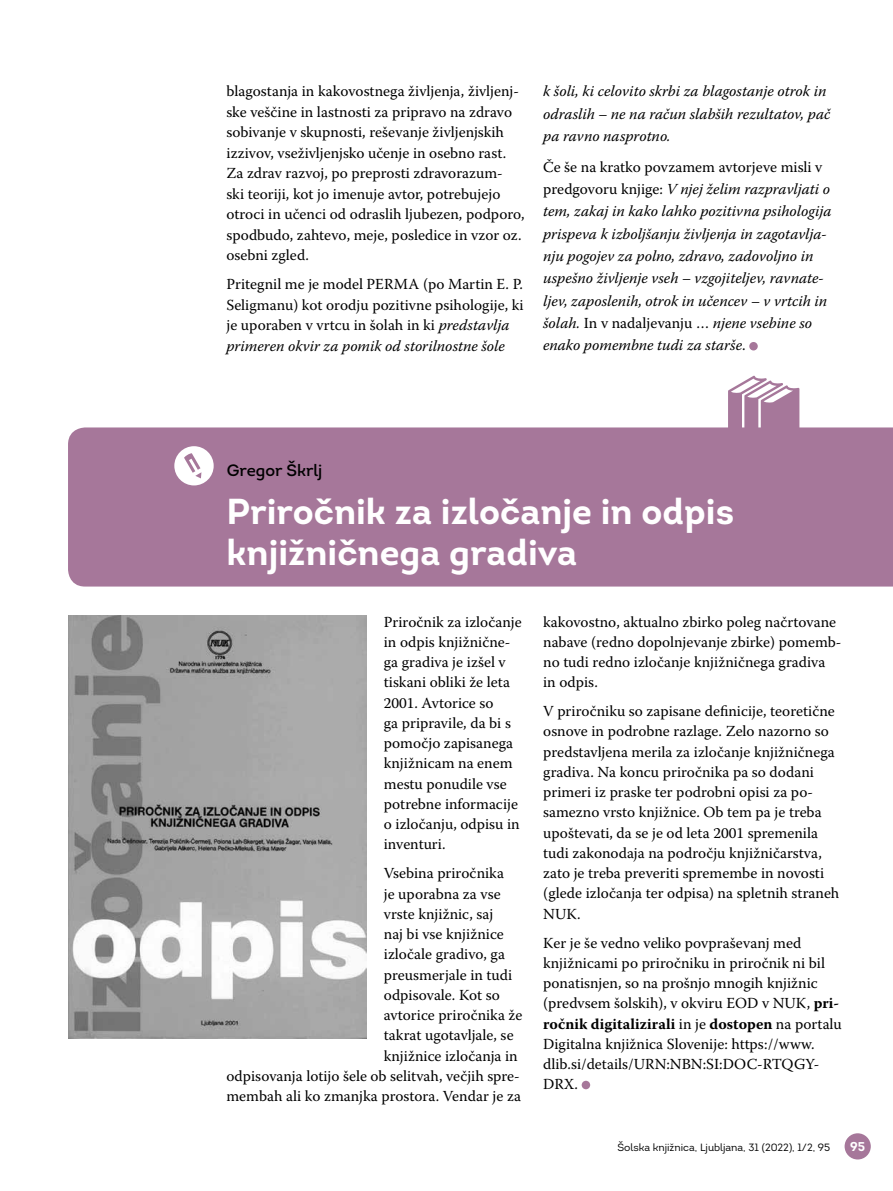
<style>
.page{position:relative;width:893px;height:1191px;background:#fff}
.page>*{position:absolute;margin:0;border:0;box-sizing:border-box;transform-origin:0 0}
.t1{font:700 36px/40.5px "Intro";color:#fff}
.t2{font:16.5px "Intro";color:#000}
.t3{font:15.3px/20.2px "Warnock Pro";color:#000}
.t4{font:italic 15.3px/22.4px "Warnock Pro";color:#000}
.t5{font:700 12.75px "Intro";color:#fff}
.t6{font:10.5px "Intro";color:#000}
.s1{font-style:italic}
.s2{font-style:normal}
.s3{font-weight:700}
</style>
<div class="page">
<div style="left:845px;top:1133px;width:26px;height:26px;background:#a6779a;border-radius:50%"></div>
<div style="left:68px;top:427px;width:825px;height:159px;background:#a6779a"></div>
<div style="left:174px;top:446px;width:40px;height:39px;background:#fff;border-radius:50%"></div>
<svg style="left:184px;top:453px;width:17px;height:25px"></svg>
<svg style="left:728px;top:376px;width:71px;height:74px"></svg>
<div style="left:582px;top:1080px;width:8px;height:9px;background:#a6779a;border-radius:50%"></div>
<div style="left:749px;top:342px;width:9px;height:8px;background:#a6779a;border-radius:50%"></div>
<img style="left:68px;top:615px;width:299px;height:423px">
<p class="t3" style="left:226px;top:81px;width:300px">blagostanja in kakovostnega življenja, življenj&shy;ske veščine in lastnosti za pripravo na zdravo sobivanje v skupnosti, reševanje življenjskih izzivov, vseživljenjsko učenje in osebno rast.<br>Za zdrav razvoj, po preprosti zdravorazum-<br>ski teoriji, kot jo imenuje avtor, potrebujejo otroci in učenci od odraslih ljubezen, podporo, spodbudo, zahtevo, meje, posledice in vzor oz. osebni zgled.</p>
<p class="t3" style="left:226px;top:274px;width:299px">Pritegnil me je model PERMA (po Martin E. P.<br>Seligmanu) kot orodju pozitivne psihologije, ki je uporaben v vrtcu in šolah in ki <span class="s1">predstavlja primeren okvir za pomik od storilnostne šole</span></p>
<p class="t4" style="left:543px;top:80px;width:289px">k šoli, ki celovito skrbi za blagostanje otrok in odraslih – ne na račun slabših rezultatov, pač pa ravno nasprotno.</p>
<p class="t4" style="left:543px;top:155px;width:290px"><span class="s2">Če še na kratko povzamem avtorjeve misli v predgovoru knjige:</span> V njej želim razpravljati o tem, zakaj in kako lahko pozitivna psihologija prispeva k izboljšanju življenja in zagotavlja&shy;nju pogojev za polno, zdravo, zadovoljno in uspešno življenje vseh – vzgojiteljev, ravnate&shy;ljev, zaposlenih, otrok in učencev – v vrtcih in šolah. <span class="s2">In v nadaljevanju …</span> njene vsebine so enako pomembne tudi za starše<span class="s2">.</span></p>
<p class="t2" style="left:227px;top:460px;width:97px">Gregor Škrlj</p>
<h1 class="t1" style="left:226px;top:491px;width:509px">Priročnik za izločanje in odpis knjižničnega gradiva</h1>
<p class="t3" style="left:384px;top:611px;width:139px">Priročnik za izločanje in odpis knjižnične&shy;ga gradiva je izšel v tiskani obliki že leta<br>2001. Avtorice so<br>ga pripravile, da bi s pomočjo zapisanega knjižnicam na enem mestu ponudile vse potrebne informacije o izločanju, odpisu in inventuri.</p>
<p class="t3" style="left:384px;top:863px;width:122px">Vsebina priročnika</p>
<p class="t3" style="left:384px;top:883px;width:118px">je uporabna za vse</p>
<p class="t3" style="left:384px;top:903px;width:111px">vrste knjižnic, saj</p>
<p class="t3" style="left:384px;top:923px;width:121px">naj bi vse knjižnice</p>
<p class="t3" style="left:384px;top:944px;width:123px">izločale gradivo, ga</p>
<p class="t3" style="left:384px;top:964px;width:130px">preusmerjale in tudi</p>
<p class="t3" style="left:384px;top:984px;width:118px">odpisovale. Kot so</p>
<p class="t3" style="left:384px;top:1004px;width:140px">avtorice priročnika že</p>
<p class="t3" style="left:384px;top:1025px;width:131px">takrat ugotavljale, se</p>
<p class="t3" style="left:384px;top:1045px;width:136px">knjižnice izločanja in</p>
<p class="t3" style="left:226px;top:1065px;width:295px">odpisovanja lotijo šele ob selitvah, večjih spre-</p>
<p class="t3" style="left:226px;top:1085px;width:296px">membah ali ko zmanjka prostora. Vendar je za</p>
<p class="t3" style="left:543px;top:611px;width:300px">kakovostno, aktualno zbirko poleg načrtovane nabave (redno dopolnjevanje zbirke) pomemb&shy;no tudi redno izločanje knjižničnega gradiva in odpis.</p>
<p class="t3" style="left:543px;top:700px;width:298px">V priročniku so zapisane definicije, teoretične osnove in podrobne razlage. Zelo nazorno so predstavljena merila za izločanje knjižničnega gradiva. Na koncu priročnika pa so dodani primeri iz praske ter podrobni opisi za po&shy;samezno vrsto knjižnice. Ob tem pa je treba upoštevati, da se je od leta 2001 spremenila tudi zakonodaja na področju knjižničarstva, zato je treba preveriti spremembe in novosti (glede izločanja ter odpisa) na spletnih straneh NUK.</p>
<p class="t3" style="left:543px;top:932px;width:300px">Ker je še vedno veliko povpraševanj med knjižnicami po priročniku in priročnik ni bil ponatisnjen, so na prošnjo mnogih knjižnic (predvsem šolskih), v okviru EOD v NUK, <span class="s3">pri&shy;ročnik digitalizirali</span> in je <span class="s3">dostopen</span> na portalu Digitalna knjižnica Slovenije: https://www. dlib.si/details/URN:NBN:SI:DOC-RTQGY-DRX.</p>
<p class="t6" style="left:617px;top:1140px;width:214px">Šolska knjižnica, Ljubljana, 31 (2022), 1/2, 95</p>
<p class="t5" style="left:850px;top:1137px;width:17px">95</p>
</div>
